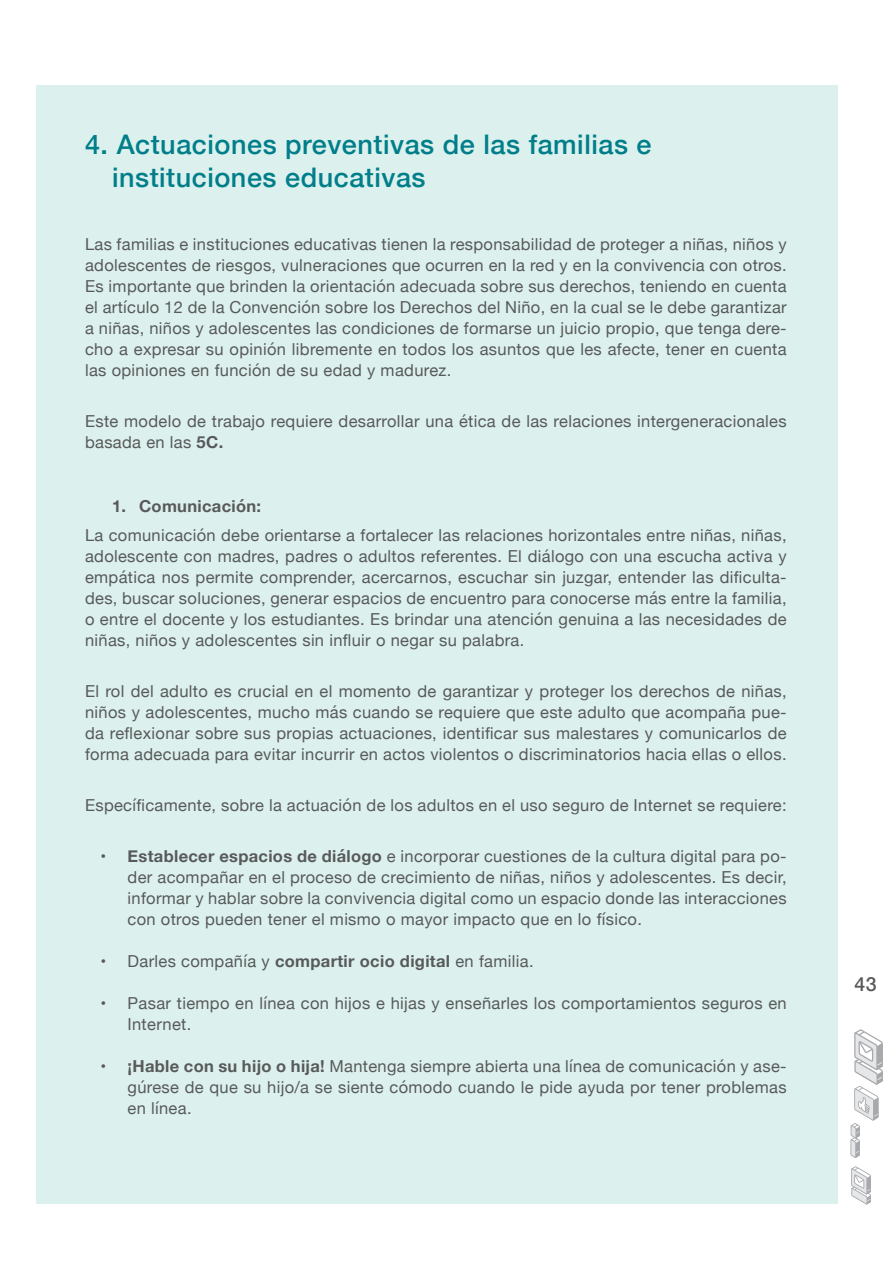
<style>
.page{position:relative;width:893px;height:1263px;background:#fff}
.page>*{position:absolute;margin:0;border:0;box-sizing:border-box;transform-origin:0 0}
.t1{font:500 27px/33px "Helvetica Neue";letter-spacing:.02em;color:#007e8a}
.t2{font:500 19.5px "Helvetica Neue";color:#58595b}
.t3{font:16.5px/21px "Helvetica Neue";letter-spacing:.02em;color:#58595b;text-align:justify}
.t4{font:700 16.5px "Helvetica Neue";letter-spacing:.02em;color:#58595b}
.s1{font-weight:700}
</style>
<div class="page">
<div style="left:37px;top:85px;width:801px;height:1118px;background:#dcf1ed"></div>
<svg style="left:851px;top:1166px;width:20px;height:38px"></svg>
<svg style="left:850px;top:1029px;width:33px;height:129px"></svg>
<h1 class="t1" style="left:112px;top:126px;width:541px;text-indent:-27px">4. Actuaciones preventivas de las familias e instituciones educativas</h1>
<p class="t3" style="left:85px;top:235px;width:703px">Las familias e instituciones educativas tienen la responsabilidad de proteger a niñas, niños y adolescentes de riesgos, vulneraciones que ocurren en la red y en la convivencia con otros.<br>Es importante que brinden la orientación adecuada sobre sus derechos, teniendo en cuenta el artículo 12 de la Convención sobre los Derechos del Niño, en la cual se le debe garantizar a niñas, niños y adolescentes las condiciones de formarse un juicio propio, que tenga dere&shy;cho a expresar su opinión libremente en todos los asuntos que les afecte, tener en cuenta las opiniones en función de su edad y madurez.</p>
<p class="t3" style="left:85px;top:412px;width:703px">Este modelo de trabajo requiere desarrollar una ética de las relaciones intergeneracionales basada en las <span class="s1">5C.</span></p>
<p class="t4" style="left:112px;top:493px;width:151px">1. Comunicación:</p>
<p class="t3" style="left:85px;top:526px;width:703px">La comunicación debe orientarse a fortalecer las relaciones horizontales entre niñas, niñas, adolescente con madres, padres o adultos referentes. El diálogo con una escucha activa y empática nos permite comprender, acercarnos, escuchar sin juzgar, entender las dificulta&shy;des, buscar soluciones, generar espacios de encuentro para conocerse más entre la familia, o entre el docente y los estudiantes. Es brindar una atención genuina a las necesidades de niñas, niños y adolescentes sin influir o negar su palabra.</p>
<p class="t3" style="left:85px;top:682px;width:703px">El rol del adulto es crucial en el momento de garantizar y proteger los derechos de niñas, niños y adolescentes, mucho más cuando se requiere que este adulto que acompaña pue&shy;da reflexionar sobre sus propias actuaciones, identificar sus malestares y comunicarlos de forma adecuada para evitar incurrir en actos violentos o discriminatorios hacia ellas o ellos.</p>
<p class="t3" style="left:85px;top:795px;width:703px">Específicamente, sobre la actuación de los adultos en el uso seguro de Internet se requiere:</p>
<p class="t3" style="left:128px;top:846px;width:661px;text-indent:-27px"><span class="s1">• Establecer espacios de diálogo</span> e incorporar cuestiones de la cultura digital para po&shy;der acompañar en el proceso de crecimiento de niñas, niños y adolescentes. Es decir, informar y hablar sobre la convivencia digital como un espacio donde las interacciones con otros pueden tener el mismo o mayor impacto que en lo físico.</p>
<p class="t3" style="left:101px;top:951px;width:435px">• Darles compañía y <span class="s1">compartir ocio digital</span> en familia.</p>
<p class="t3" style="left:128px;top:993px;width:661px;text-indent:-27px">• Pasar tiempo en línea con hijos e hijas y enseñarles los comportamientos seguros en<br>Internet.</p>
<p class="t3" style="left:128px;top:1056px;width:661px;text-indent:-27px"><span class="s1">• ¡Hable con su hijo o hija!</span> Mantenga siempre abierta una línea de comunicación y ase&shy;gúrese de que su hijo/a se siente cómodo cuando le pide ayuda por tener problemas en línea.</p>
<p class="t2" style="left:854px;top:968px;width:24px">43</p>
</div>
